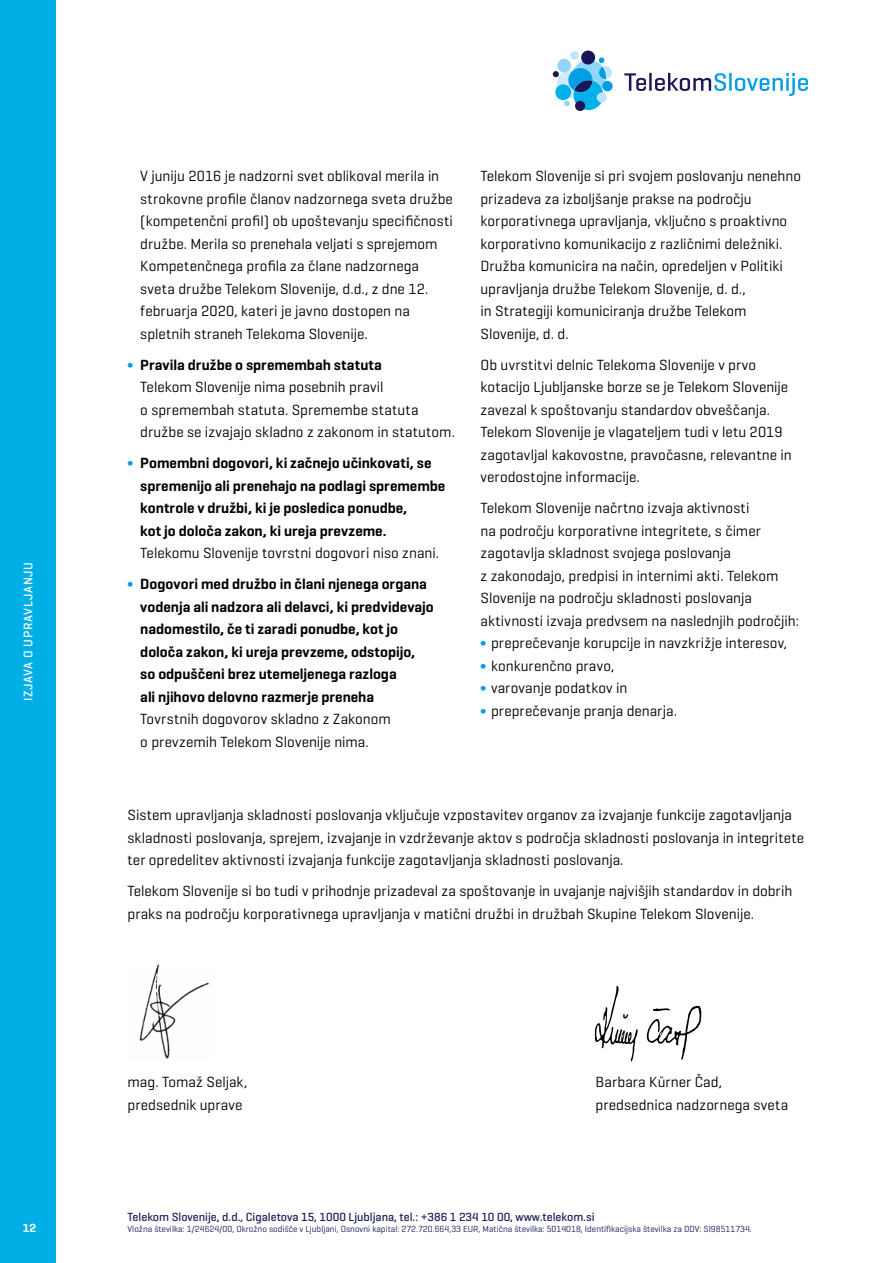
<style>
.page{position:relative;width:893px;height:1263px;background:#fff}
.page>*{position:absolute;margin:0;border:0;box-sizing:border-box;transform-origin:0 0}
.t1{font:15px/22.5px "Geogrotesque";color:#000}
.t2{font:600 15px/22.5px "Geogrotesque";color:#000}
.t3{font:500 12.75px "Geogrotesque";letter-spacing:.055em;color:#fff}
.t4{font:500 12px "Geogrotesque";color:#1b1b5a}
.t5{font:600 12px "Geogrotesque";color:#fff}
.t6{font:9px "Geogrotesque";color:#1b1b5a}
.s1{color:#009ee3}
.s2{font-weight:600}
.s3{font-weight:400;color:#009ee3}
</style>
<div class="page">
<div style="left:0;top:0;width:55px;height:1263px;background:#00afe6"></div>
<svg style="left:624px;top:73px;width:22px;height:18px"></svg>
<hr style="left:649px;top:73px;width:3px;height:18px;background:#1a1759">
<svg style="left:655px;top:73px;width:71px;height:18px"></svg>
<hr style="left:729px;top:73px;width:3px;height:18px;background:#009ee3">
<svg style="left:735px;top:73px;width:73px;height:23px"></svg>
<svg style="left:553px;top:51px;width:59px;height:59px"></svg>
<img style="left:139px;top:964px;width:70px;height:95px">
<svg style="left:595px;top:986px;width:106px;height:75px"></svg>
<p class="t3" style="left:20px;top:701px;width:141px;rotate:-90deg">IZJAVA O UPRAVLJANJU</p>
<p class="t5" style="left:23px;top:1220px;width:15px">12</p>
<p class="t1" style="left:140px;top:165px;width:314px">V juniju 2016 je nadzorni svet oblikoval merila in strokovne profile članov nadzornega sveta družbe (kompetenčni profil) ob upoštevanju specifičnosti družbe. Merila so prenehala veljati s sprejemom Kompetenčnega profila za člane nadzornega sveta družbe Telekom Slovenije, d.d., z dne 12. februarja 2020, kateri je javno dostopen na spletnih straneh Telekoma Slovenije.</p>
<p class="t1" style="left:140px;top:353px;width:316px;text-indent:-13px"><span class="s1">∫</span> <span class="s2">Pravila družbe o spremembah statuta<br></span>Telekom Slovenije nima posebnih pravil<br>o spremembah statuta. Spremembe statuta družbe se izvajajo skladno z zakonom in statutom.</p>
<p class="t2" style="left:140px;top:452px;width:307px;text-indent:-13px"><span class="s3">∫</span> Pomembni dogovori, ki začnejo učinkovati, se spremenijo ali prenehajo na podlagi spremembe kontrole v družbi, ki je posledica ponudbe,<br>kot jo določa zakon, ki ureja prevzeme.</p>
<p class="t1" style="left:128px;top:537px;width:313px;line-height:31px;text-indent:13px">Telekomu Slovenije tovrstni dogovori niso znani. <span class="s1">∫</span> <span class="s2">Dogovori med družbo in člani njenega organa</span></p>
<p class="t2" style="left:140px;top:595px;width:295px">vodenja ali nadzora ali delavci, ki predvidevajo nadomestilo, če ti zaradi ponudbe, kot jo določa zakon, ki ureja prevzeme, odstopijo, so odpuščeni brez utemeljenega razloga<br>ali njihovo delovno razmerje preneha</p>
<p class="t1" style="left:140px;top:708px;width:252px">Tovrstnih dogovorov skladno z Zakonom o prevzemih Telekom Slovenije nima.</p>
<p class="t1" style="left:480px;top:165px;width:322px">Telekom Slovenije si pri svojem poslovanju nenehno prizadeva za izboljšanje prakse na področju korporativnega upravljanja, vključno s proaktivno korporativno komunikacijo z različnimi deležniki.<br>Družba komunicira na način, opredeljen v Politiki upravljanja družbe Telekom Slovenije, d. d.,<br>in Strategiji komuniciranja družbe Telekom Slovenije, d. d.</p>
<p class="t1" style="left:480px;top:353px;width:313px">Ob uvrstitvi delnic Telekoma Slovenije v prvo kotacijo Ljubljanske borze se je Telekom Slovenije zavezal k spoštovanju standardov obveščanja.<br>Telekom Slovenije je vlagateljem tudi v letu 2019 zagotavljal kakovostne, pravočasne, relevantne in verodostojne informacije.</p>
<p class="t1" style="left:480px;top:497px;width:320px">Telekom Slovenije načrtno izvaja aktivnosti<br>na področju korporativne integritete, s čimer zagotavlja skladnost svojega poslovanja<br>z zakonodajo, predpisi in internimi akti. Telekom Slovenije na področju skladnosti poslovanja aktivnosti izvaja predvsem na naslednjih področjih: <span class="s1">∫</span> preprečevanje korupcije in navzkrižje interesov,<br><span class="s1">∫</span> konkurenčno pravo,<br><span class="s1">∫</span> varovanje podatkov in<br><span class="s1">∫</span> preprečevanje pranja denarja.</p>
<p class="t1" style="left:128px;top:804px;width:678px">Sistem upravljanja skladnosti poslovanja vključuje vzpostavitev organov za izvajanje funkcije zagotavljanja skladnosti poslovanja, sprejem, izvajanje in vzdrževanje aktov s področja skladnosti poslovanja in integritete ter opredelitev aktivnosti izvajanja funkcije zagotavljanja skladnosti poslovanja.</p>
<p class="t1" style="left:128px;top:880px;width:666px">Telekom Slovenije si bo tudi v prihodnje prizadeval za spoštovanje in uvajanje najvišjih standardov in dobrih praks na področju korporativnega upravljanja v matični družbi in družbah Skupine Telekom Slovenije.</p>
<p class="t1" style="left:128px;top:1070px;width:121px">mag. Tomaž Seljak,</p>
<p class="t1" style="left:596px;top:1070px;width:128px">Barbara Kürner Čad,</p>
<p class="t1" style="left:128px;top:1093px;width:117px">predsednik uprave</p>
<p class="t1" style="left:596px;top:1093px;width:194px">predsednica nadzornega sveta</p>
<p class="t4" style="left:128px;top:1210px;width:468px">Telekom Slovenije, d.d., Cigaletova 15, 1000 Ljubljana, tel.: +386 1 234 10 00, www.telekom.si</p>
<p class="t6" style="left:128px;top:1223px;width:626px">Vložna številka: 1/24624/00, Okrožno sodišče v Ljubljani, Osnovni kapital: 272.720.664,33 EUR, Matična številka: 5014018, Identifikacijska številka za DDV: SI98511734.</p>
</div>
